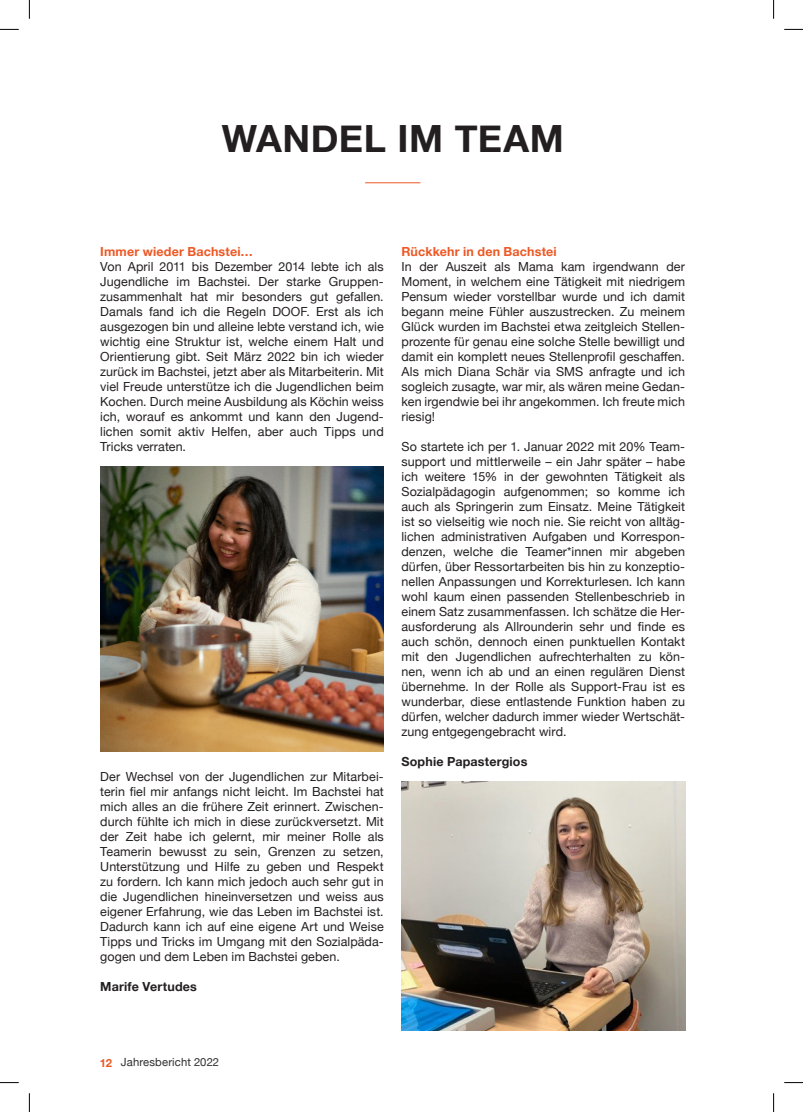
<style>
.page{position:relative;width:803px;height:1112px;background:#fff}
.page>*{position:absolute;margin:0;border:0;box-sizing:border-box;transform-origin:0 0}
.Head{font:700 37.5px "Helvetica Neue";letter-spacing:.015em;color:#231f20}
.Fliesstext{font:12.5px/15px "Helvetica Neue";letter-spacing:.005em;color:#231f20;text-align:justify}
.Zwischentitel_no_spa{font:700 12.5px "Helvetica Neue";letter-spacing:.015em;color:#ed5825}
.Name_Autor{font:700 12.5px "Helvetica Neue";letter-spacing:.015em;color:#231f20}
.t1{font:11.25px "Helvetica Neue";letter-spacing:.01em;color:#312f30}
.s1{font-weight:700;color:#ed5825}
</style>
<div class="page">
<hr style="left:365px;top:182px;width:55px;height:1px;background:#ed5825">
<img style="left:100px;top:466px;width:284px;height:285px">
<img style="left:401px;top:781px;width:284px;height:248px">
<svg style="left:0;top:29px;width:19px;height:1px"></svg>
<svg style="left:784px;top:29px;width:19px;height:1px"></svg>
<svg style="left:0;top:1082px;width:19px;height:1px"></svg>
<svg style="left:784px;top:1082px;width:19px;height:1px"></svg>
<svg style="left:29px;top:0;width:1px;height:19px"></svg>
<svg style="left:29px;top:1093px;width:1px;height:18px"></svg>
<svg style="left:773px;top:0;width:1px;height:19px"></svg>
<svg style="left:773px;top:1093px;width:1px;height:18px"></svg>
<p class="Head" style="left:222px;top:109px;width:343px">WANDEL IM TEAM</p>
<p class="Zwischentitel_no_spa" style="left:100px;top:241px;width:154px">Immer wieder Bachstei…</p>
<p class="Fliesstext" style="left:100px;top:259px;width:285px">Von April 2011 bis Dezember 2014 lebte ich als Jugendliche im Bachstei. Der starke Gruppen&shy;zusammenhalt hat mir besonders gut gefallen.<br>Damals fand ich die Regeln DOOF. Erst als ich ausgezogen bin und alleine lebte verstand ich, wie wichtig eine Struktur ist, welche einem Halt und Orientierung gibt. Seit März 2022 bin ich wieder zurück im Bachstei, jetzt aber als Mitarbeiterin. Mit viel Freude unterstütze ich die Jugendlichen beim Kochen. Durch meine Ausbildung als Köchin weiss ich, worauf es ankommt und kann den Jugend&shy;lichen somit aktiv Helfen, aber auch Tipps und Tricks verraten.</p>
<p class="Fliesstext" style="left:100px;top:769px;width:285px">Der Wechsel von der Jugendlichen zur Mitarbei&shy;terin fiel mir anfangs nicht leicht. Im Bachstei hat mich alles an die frühere Zeit erinnert. Zwischen&shy;durch fühlte ich mich in diese zurückversetzt. Mit der Zeit habe ich gelernt, mir meiner Rolle als Teamerin bewusst zu sein, Grenzen zu setzen, Unterstützung und Hilfe zu geben und Respekt zu fordern. Ich kann mich jedoch auch sehr gut in die Jugendlichen hineinversetzen und weiss aus eigener Erfahrung, wie das Leben im Bachstei ist.<br>Dadurch kann ich auf eine eigene Art und Weise Tipps und Tricks im Umgang mit den Sozialpäda&shy;gogen und dem Leben im Bachstei geben.</p>
<p class="Name_Autor" style="left:100px;top:976px;width:98px">Marife Vertudes</p>
<p class="Zwischentitel_no_spa" style="left:401px;top:241px;width:157px">Rückkehr in den Bachstei</p>
<p class="Fliesstext" style="left:401px;top:259px;width:285px">In der Auszeit als Mama kam irgendwann der Moment, in welchem eine Tätigkeit mit niedrigem Pensum wieder vorstellbar wurde und ich damit begann meine Fühler auszustrecken. Zu meinem Glück wurden im Bachstei etwa zeitgleich Stellen&shy;prozente für genau eine solche Stelle bewilligt und damit ein komplett neues Stellenprofil geschaffen.<br>Als mich Diana Schär via SMS anfragte und ich sogleich zusagte, war mir, als wären meine Gedan&shy;ken irgendwie bei ihr angekommen. Ich freute mich riesig!</p>
<p class="Fliesstext" style="left:401px;top:439px;width:285px">So startete ich per 1. Januar 2022 mit 20% Team&shy;support und mittlerweile – ein Jahr später – habe ich weitere 15% in der gewohnten Tätigkeit als Sozialpädagogin aufgenommen; so komme ich auch als Springerin zum Einsatz. Meine Tätigkeit ist so vielseitig wie noch nie. Sie reicht von alltäg&shy;lichen administrativen Aufgaben und Korrespon&shy;denzen, welche die Teamer*innen mir abgeben dürfen, über Ressortarbeiten bis hin zu konzeptio&shy;nellen Anpassungen und Korrekturlesen. Ich kann wohl kaum einen passenden Stellenbeschrieb in einem Satz zusammenfassen. Ich schätze die Her&shy;ausforderung als Allrounderin sehr und finde es auch schön, dennoch einen punktuellen Kontakt mit den Jugendlichen aufrechterhalten zu kön&shy;nen, wenn ich ab und an einen regulären Dienst übernehme. In der Rolle als Support-Frau ist es wunderbar, diese entlastende Funktion haben zu dürfen, welcher dadurch immer wieder Wertschät&shy;zung entgegengebracht wird.</p>
<p class="Name_Autor" style="left:401px;top:751px;width:127px">Sophie Papastergios</p>
<p class="t1" style="left:100px;top:1053px;width:121px"><span class="s1">12</span> Jahresbericht 2022</p>
</div>
